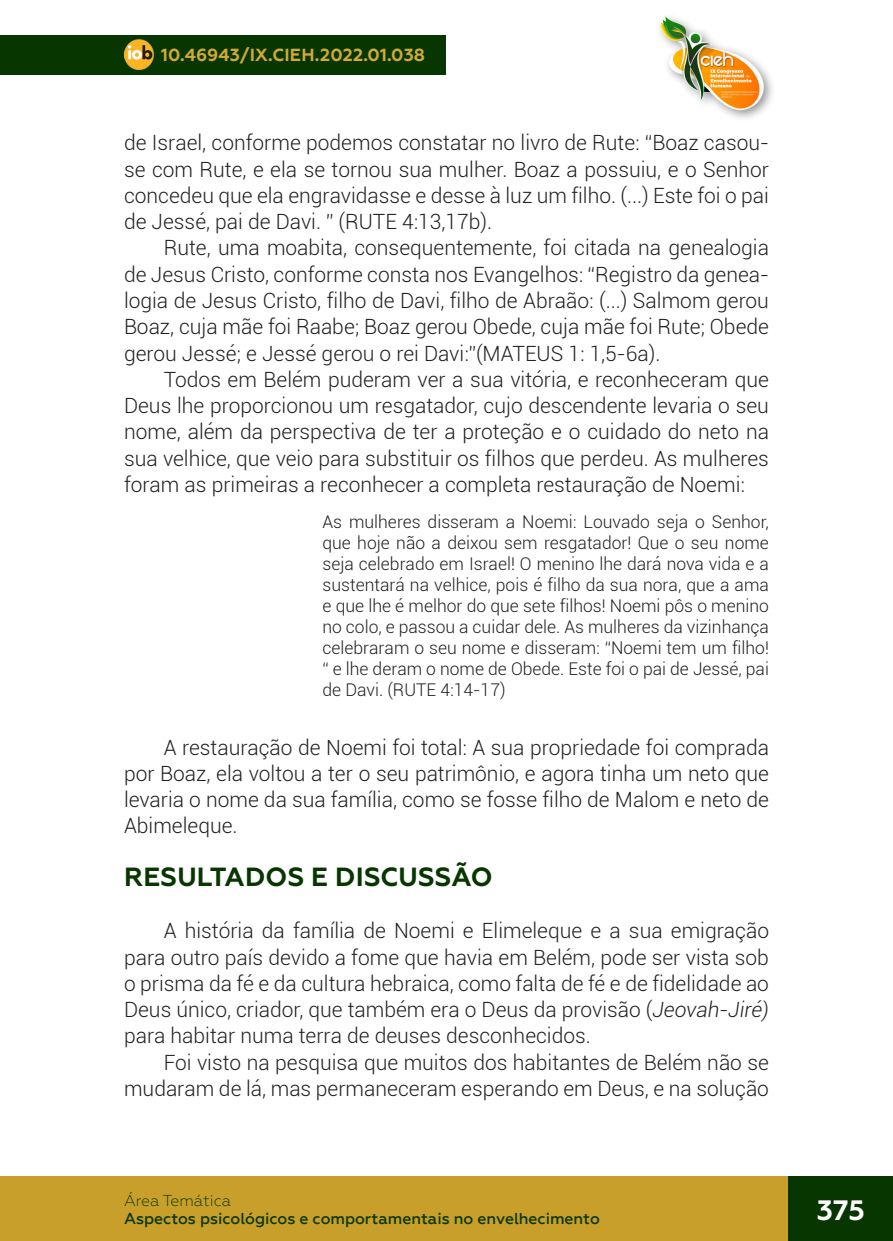
<style>
.page{position:relative;width:893px;height:1241px;background:#fff}
.page>*{position:absolute;margin:0;border:0;box-sizing:border-box;transform-origin:0 0}
.t1{font:700 28px "Geometria";color:#fff}
._1_SUBTITULO{font:700 26.25px "Geometria";letter-spacing:.01em;color:#083600}
._6_CORPO{font:300 21px/26.2px "Roboto";color:#231f20;text-align:justify}
._7_CITACAO{font:300 17.5px/21px "Roboto";color:#231f20;text-align:justify}
.t2{font:700 17.5px "Geometria";letter-spacing:.01em;color:#d2a935}
.t3{font:500 15.75px "Geometria";color:#083600}
.t4{font:300 15.75px "Geometria";color:#083600}
.s1{font-style:italic}
</style>
<div class="page">
<div style="left:0;top:1176px;width:893px;height:64px;background:#c89f2b"></div>
<div style="left:0;top:35px;width:446px;height:39px;background:#083600"></div>
<img style="left:124px;top:40px;width:30px;height:29px">
<div style="left:789px;top:1176px;width:104px;height:64px;background:#083600"></div>
<div style="left:655px;top:12px;width:121px;height:111px;background:#231f20;opacity:.5"></div>
<img style="left:656px;top:12px;width:113px;height:100px">
<p class="t2" style="left:161px;top:45px;width:265px">10.46943/IX.CIEH.2022.01.038</p>
<p class="_6_CORPO" style="left:124px;top:129px;width:646px">de Israel, conforme podemos constatar no livro de Rute: “Boaz casou&shy;se com Rute, e ela se tornou sua mulher. Boaz a possuiu, e o Senhor concedeu que ela engravidasse e desse à luz um filho. (...) Este foi o pai de Jessé, pai de Davi. ” (RUTE 4:13,17b).</p>
<p class="_6_CORPO" style="left:124px;top:234px;width:646px;text-indent:40px">Rute, uma moabita, consequentemente, foi citada na genealogia de Jesus Cristo, conforme consta nos Evangelhos: “Registro da genea&shy;logia de Jesus Cristo, filho de Davi, filho de Abraão: (...) Salmom gerou Boaz, cuja mãe foi Raabe; Boaz gerou Obede, cuja mãe foi Rute; Obede gerou Jessé; e Jessé gerou o rei Davi:”(MATEUS 1: 1,5-6a).</p>
<p class="_6_CORPO" style="left:124px;top:365px;width:646px;text-indent:40px">Todos em Belém puderam ver a sua vitória, e reconheceram que Deus lhe proporcionou um resgatador, cujo descendente levaria o seu nome, além da perspectiva de ter a proteção e o cuidado do neto na sua velhice, que veio para substituir os filhos que perdeu. As mulheres foram as primeiras a reconhecer a completa restauração de Noemi:</p>
<p class="_7_CITACAO" style="left:322px;top:510px;width:448px">As mulheres disseram a Noemi: Louvado seja o Senhor, que hoje não a deixou sem resgatador! Que o seu nome seja celebrado em Israel! O menino lhe dará nova vida e a sustentará na velhice, pois é filho da sua nora, que a ama e que lhe é melhor do que sete filhos! Noemi pôs o menino no colo, e passou a cuidar dele. As mulheres da vizinhança celebraram o seu nome e disseram: “Noemi tem um filho! “ e lhe deram o nome de Obede. Este foi o pai de Jessé, pai de Davi. (RUTE 4:14-17)</p>
<p class="_6_CORPO" style="left:124px;top:733px;width:646px;text-indent:40px">A restauração de Noemi foi total: A sua propriedade foi comprada por Boaz, ela voltou a ter o seu patrimônio, e agora tinha um neto que levaria o nome da sua família, como se fosse filho de Malom e neto de Abimeleque.</p>
<p class="_1_SUBTITULO" style="left:124px;top:861px;width:370px">RESULTADOS E DISCUSSÃO</p>
<p class="_6_CORPO" style="left:124px;top:916px;width:646px;text-indent:40px">A história da família de Noemi e Elimeleque e a sua emigração para outro país devido a fome que havia em Belém, pode ser vista sob o prisma da fé e da cultura hebraica, como falta de fé e de fidelidade ao Deus único, criador, que também era o Deus da provisão (<span class="s1">Jeovah-Jiré) </span>para habitar numa terra de deuses desconhecidos.</p>
<p class="_6_CORPO" style="left:124px;top:1048px;width:646px;text-align:right">Foi visto na pesquisa que muitos dos habitantes de Belém não se mudaram de lá, mas permaneceram esperando em Deus, e na solução</p>
<p class="t4" style="left:124px;top:1191px;width:109px">Área Temática</p>
<p class="t3" style="left:124px;top:1208px;width:477px">Aspectos psicológicos e comportamentais no envelhecimento</p>
<h1 class="t1" style="left:817px;top:1192px;width:50px">375</h1>
</div>
